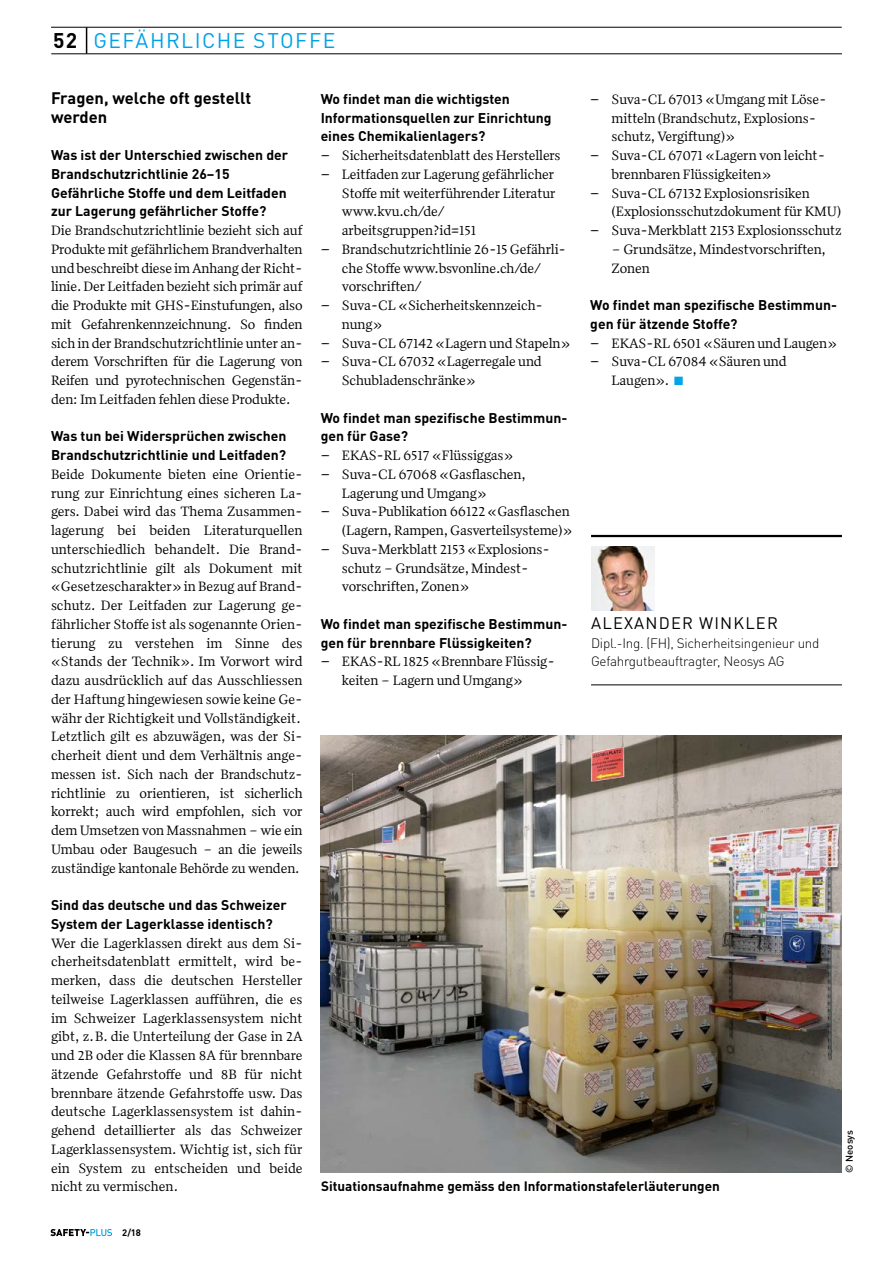
<style>
.page{position:relative;width:893px;height:1263px;background:#fff}
.page>*{position:absolute;margin:0;border:0;box-sizing:border-box;transform-origin:0 0}
.t1{font:21px "DIN Pro";letter-spacing:.065em;color:#00a1e5}
.t2{font:700 21px "DIN Pro";color:#000}
.t3{font:700 16.5px/18.8px "DIN Pro";color:#000}
.t4{font:16.5px "DIN Pro";letter-spacing:.07em;color:#000}
.t5{font:13.95px/18.8px "Quiosco One LF";letter-spacing:-.01em;color:#000;text-align:justify}
.t6{font:700 13.95px/18.8px "DIN Pro";color:#000}
.t7{font:300 13.5px/18.8px "DIN Pro";letter-spacing:-.02em;color:#000}
.t8{font:700 13.5px "DIN Pro";color:#000}
.t9{font:500 9.75px "DIN Pro";color:#000}
.t10{font:700 9.3px "DIN Pro";color:#000}
.s1{color:#00a5e5}
</style>
<div class="page">
<hr style="left:51px;top:27px;width:791px;height:1px;background:#000">
<hr style="left:51px;top:54px;width:791px;height:1px;background:#000">
<svg style="left:86px;top:27px;width:1px;height:27px"></svg>
<svg style="left:50px;top:1229px;width:62px;height:7px"></svg>
<hr style="left:591px;top:535px;width:251px;height:2px;background:#000">
<hr style="left:591px;top:685px;width:251px;height:1px;background:#000">
<img style="left:321px;top:735px;width:521px;height:438px">
<img style="left:591px;top:546px;width:64px;height:64px">
<h1 class="t2" style="left:53px;top:23px;width:26px">52</h1>
<h1 class="t1" style="left:94px;top:24px;width:243px">GEFÄHRLICHE STOFFE</h1>
<p class="t3" style="left:51px;top:86px;width:202px">Fragen, welche oft gestellt werden</p>
<p class="t6" style="left:51px;top:144px;width:239px">Was ist der Unterschied zwischen der Brandschutzrichtlinie 26–15<br>Gefährliche Stoffe und dem Leitfaden zur Lagerung gefährlicher Stoffe?</p>
<p class="t5" style="left:51px;top:221px;width:253px">Die Brandschutzrichtlinie bezieht sich auf Produkte mit gefährlichem Brandverhalten und beschreibt diese im Anhang der Richt&shy;linie. Der Leitfaden bezieht sich primär auf die Produkte mit GHS-Einstufungen, also mit Gefahrenkennzeichnung. So finden sich in der Brandschutzrichtlinie unter an&shy;derem Vorschriften für die Lagerung von Reifen und pyrotechnischen Gegenstän&shy;den: Im Leitfaden fehlen diese Produkte.</p>
<p class="t6" style="left:51px;top:425px;width:237px">Was tun bei Widersprüchen zwischen<br>Brandschutzrichtlinie und Leitfaden?</p>
<p class="t5" style="left:51px;top:464px;width:253px;text-align:left">Beide Dokumente bieten eine Orientie&shy;rung zur Einrichtung eines sicheren La&shy;gers. Dabei wird das Thema Zusammen&shy;lagerung bei beiden Literaturquellen unterschiedlich behandelt. Die Brand&shy;schutzrichtlinie gilt als Dokument mit «Gesetzescharakter» in Bezug auf Brand&shy;schutz. Der Leitfaden zur Lagerung ge&shy;fährlicher Stoffe ist als sogenannte Orien&shy;tierung zu verstehen im Sinne des «Stands der Technik». Im Vorwort wird dazu ausdrücklich auf das Ausschliessen der Haftung hingewiesen sowie keine Ge&shy;währ der Richtigkeit und Vollständigkeit.<br>Letztlich gilt es abzuwägen, was der Si&shy;cherheit dient und dem Verhältnis ange&shy;messen ist. Sich nach der Brandschutz&shy;richtlinie zu orientieren, ist sicherlich korrekt; auch wird empfohlen, sich vor dem Umsetzen von Massnahmen – wie ein Umbau oder Baugesuch – an die jeweils zuständige kantonale Behörde zu wenden.</p>
<p class="t6" style="left:51px;top:894px;width:237px">Sind das deutsche und das Schweizer<br>System der Lagerklasse identisch?</p>
<p class="t5" style="left:51px;top:933px;width:253px">Wer die Lagerklassen direkt aus dem Si&shy;cherheitsdatenblatt ermittelt, wird be&shy;merken, dass die deutschen Hersteller teilweise Lagerklassen aufführen, die es im Schweizer Lagerklassensystem nicht gibt, z.B. die Unterteilung der Gase in 2A und 2B oder die Klassen 8A für brennbare ätzende Gefahrstoffe und 8B für nicht brennbare ätzende Gefahrstoffe usw. Das deutsche Lagerklassensystem ist dahin&shy;gehend detaillierter als das Schweizer Lagerklassensystem. Wichtig ist, sich für ein System zu entscheiden und beide nicht zu vermischen.</p>
<p class="t10" style="left:122px;top:1225px;width:20px">2/18</p>
<p class="t6" style="left:321px;top:88px;width:232px">Wo findet man die wichtigsten<br>Informationsquellen zur Einrichtung eines Chemikalienlagers?</p>
<p class="t5" style="left:321px;top:146px;width:242px">− Sicherheitsdatenblatt des Herstellers</p>
<p class="t5" style="left:321px;top:164px;width:235px">− Leitfaden zur Lagerung gefährlicher</p>
<p class="t5" style="left:342px;top:183px;width:215px">Stoffe mit weiterführender Literatur</p>
<p class="t5" style="left:342px;top:202px;width:104px">www.kvu.ch/de/</p>
<p class="t5" style="left:342px;top:221px;width:136px">arbeitsgruppen?id=151</p>
<p class="t5" style="left:321px;top:239px;width:247px">− Brandschutzrichtlinie 26-15 Gefährli-</p>
<p class="t5" style="left:342px;top:258px;width:201px">che Stoffe www.bsvonline.ch/de/</p>
<p class="t5" style="left:342px;top:277px;width:81px">vorschriften/</p>
<p class="t5" style="left:321px;top:296px;width:224px">− Suva-CL «Sicherheitskennzeich-</p>
<p class="t5" style="left:342px;top:314px;width:42px">nung»</p>
<p class="t5" style="left:321px;top:333px;width:251px">− Suva-CL 67142 «Lagern und Stapeln»</p>
<p class="t5" style="left:321px;top:352px;width:223px">− Suva-CL 67032 «Lagerregale und</p>
<p class="t5" style="left:342px;top:371px;width:135px">Schubladenschränke»</p>
<p class="t6" style="left:321px;top:406px;width:248px">Wo findet man spezifische Bestimmun&shy;gen für Gase?</p>
<p class="t5" style="left:321px;top:446px;width:194px">− EKAS-RL 6517 «Flüssiggas»</p>
<p class="t5" style="left:321px;top:464px;width:207px">− Suva-CL 67068 «Gasflaschen,</p>
<p class="t5" style="left:342px;top:483px;width:146px">Lagerung und Umgang»</p>
<p class="t5" style="left:321px;top:502px;width:251px">− Suva-Publikation 66122 «Gasflaschen</p>
<p class="t5" style="left:342px;top:521px;width:232px">(Lagern, Rampen, Gasverteilsysteme)»</p>
<p class="t5" style="left:321px;top:539px;width:231px">− Suva-Merkblatt 2153 «Explosions-</p>
<p class="t5" style="left:342px;top:558px;width:185px">schutz – Grundsätze, Mindest-</p>
<p class="t5" style="left:342px;top:577px;width:129px">vorschriften, Zonen»</p>
<p class="t6" style="left:321px;top:613px;width:248px">Wo findet man spezifische Bestimmun&shy;gen für brennbare Flüssigkeiten?</p>
<p class="t5" style="left:321px;top:652px;width:233px;text-align:center">− EKAS-RL 1825 «Brennbare Flüssig&shy;keiten – Lagern und Umgang»</p>
<p class="t5" style="left:590px;top:89px;width:238px">− Suva-CL 67013 «Umgang mit Löse-</p>
<p class="t5" style="left:612px;top:108px;width:206px">mitteln (Brandschutz, Explosions-</p>
<p class="t5" style="left:612px;top:127px;width:125px">schutz, Vergiftung)»</p>
<p class="t5" style="left:590px;top:146px;width:236px">− Suva-CL 67071 «Lagern von leicht-</p>
<p class="t5" style="left:612px;top:164px;width:161px">brennbaren Flüssigkeiten»</p>
<p class="t5" style="left:590px;top:183px;width:221px">− Suva-CL 67132 Explosionsrisiken</p>
<p class="t5" style="left:612px;top:202px;width:231px">(Explosionsschutzdokument für KMU)</p>
<p class="t5" style="left:590px;top:221px;width:253px">− Suva-Merkblatt 2153 Explosionsschutz</p>
<p class="t5" style="left:612px;top:239px;width:216px">– Grundsätze, Mindestvorschriften,<br>Zonen</p>
<p class="t6" style="left:590px;top:294px;width:248px">Wo findet man spezifische Bestimmun&shy;gen für ätzende Stoffe?</p>
<p class="t5" style="left:590px;top:333px;width:248px">− EKAS-RL 6501 «Säuren und Laugen»</p>
<p class="t5" style="left:590px;top:352px;width:198px">− Suva-CL 67084 «Säuren und</p>
<p class="t5" style="left:612px;top:371px;width:73px">Laugen». <span class="s1">■</span></p>
<p class="t4" style="left:591px;top:610px;width:188px">ALEXANDER WINKLER</p>
<p class="t7" style="left:591px;top:632px;width:230px">Dipl.-Ing. (FH), Sicherheitsingenieur und<br>Gefahrgutbeauftragter, Neosys AG</p>
<p class="t9" style="left:841px;top:1173px;width:44px;rotate:-90deg">© Neosys</p>
<p class="t8" style="left:321px;top:1175px;width:400px">Situationsaufnahme gemäss den Informationstafelerläuterungen</p>
</div>
